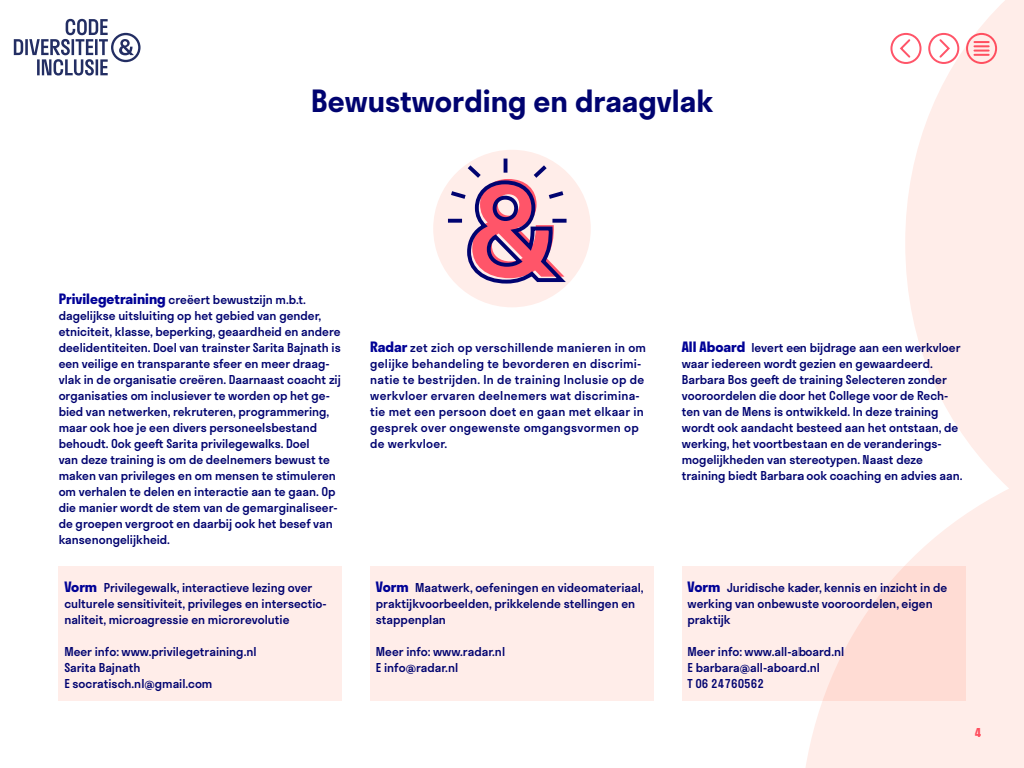
<style>
.page{position:relative;width:1024px;height:768px;background:#fff}
.page>*{position:absolute;margin:0;border:0;box-sizing:border-box;transform-origin:0 0}
.KOP_1{font:600 30px "Stratos";color:#000370}
.PLAT{font:500 12px/16px "Stratos";color:#000370}
.PLAT-2{font:500 12px/16px "Stratos";letter-spacing:.02em;color:#000370}
.t1{font:700 12px "Stratos";color:#ff5569}
.s1{font-weight:700;font-size:14px;color:#000296}
</style>
<div class="page">
<div style="left:433px;top:150px;width:158px;height:157px;background:#ffede9;border-radius:50%"></div>
<svg style="left:448px;top:161px;width:119px;height:123px"></svg>
<hr style="left:504px;top:159px;width:3px;height:14px;background:#000370">
<div style="left:59px;top:567px;width:283px;height:134px;background:#ffede9"></div>
<div style="left:370px;top:567px;width:284px;height:134px;background:#ffede9"></div>
<div style="left:682px;top:567px;width:283px;height:134px;background:#ffede9"></div>
<svg style="left:799px;top:0;width:225px;height:768px;fill:#ffede9"></svg>
<svg style="left:14px;top:19px;width:127px;height:57px"></svg>
<h2 class="KOP_1" style="left:311px;top:77px;width:404px">Bewustwording en draagvlak</h2>
<p class="PLAT" style="left:59px;top:291px;width:284px"><span class="s1">Privilegetraining</span> creëert bewustzijn m.b.t. dagelijkse uitsluiting op het gebied van gender, etniciteit, klasse, beperking, geaardheid en andere deelidentiteiten. Doel van trainster Sarita Bajnath is een veilige en transparante sfeer en meer draag&shy;vlak in de organisatie creëren. Daarnaast coacht zij organisaties om inclusiever te worden op het ge&shy;bied van netwerken, rekruteren, programmering, maar ook hoe je een divers personeelsbestand behoudt. Ook geeft Sarita privilegewalks. Doel<br>van deze training is om de deelnemers bewust te maken van privileges en om mensen te stimuleren om verhalen te delen en interactie aan te gaan. Op die manier wordt de stem van de gemarginaliseer&shy;de groepen vergroot en daarbij ook het besef van kansenongelijkheid.</p>
<p class="PLAT" style="left:64px;top:579px;width:264px"><span class="s1">Vorm</span> Privilegewalk, interactieve lezing over culturele sensitiviteit, privileges en intersectio&shy;naliteit, microagressie en microrevolutie</p>
<p class="PLAT" style="left:64px;top:643px;width:194px">Meer info: www.privilegetraining.nl<br>Sarita Bajnath</p>
<p class="PLAT" style="left:64px;top:675px;width:150px">E socratisch.nl@gmail.com</p>
<p class="PLAT-2" style="left:370px;top:339px;width:277px"><span class="s1">Radar</span> zet zich op verschillende manieren in om gelijke behandeling te bevorderen en discrimi&shy;natie te bestrijden. In de training Inclusie op de werkvloer ervaren deelnemers wat discrimina&shy;tie met een persoon doet en gaan met elkaar in gesprek over ongewenste omgangsvormen op de werkvloer.</p>
<p class="PLAT" style="left:376px;top:579px;width:269px"><span class="s1">Vorm</span> Maatwerk, oefeningen en videomateriaal, praktijkvoorbeelden, prikkelende stellingen en stappenplan</p>
<p class="PLAT" style="left:376px;top:643px;width:131px">Meer info: www.radar.nl</p>
<p class="PLAT" style="left:376px;top:659px;width:84px">E info@radar.nl</p>
<p class="PLAT" style="left:682px;top:339px;width:280px"><span class="s1">All Aboard</span> levert een bijdrage aan een werkvloer waar iedereen wordt gezien en gewaardeerd.</p>
<p class="PLAT" style="left:682px;top:371px;width:278px">Barbara Bos geeft de training Selecteren zonder vooroordelen die door het College voor de Rech&shy;ten van de Mens is ontwikkeld. In deze training wordt ook aandacht besteed aan het ontstaan, de werking, het voortbestaan en de veranderings&shy;mogelijkheden van stereotypen. Naast deze</p>
<p class="PLAT" style="left:682px;top:467px;width:282px">training biedt Barbara ook coaching en advies aan.</p>
<p class="PLAT" style="left:688px;top:579px;width:261px"><span class="s1">Vorm</span> Juridische kader, kennis en inzicht in de werking van onbewuste vooroordelen, eigen praktijk</p>
<p class="PLAT" style="left:688px;top:643px;width:158px">Meer info: www.all-aboard.nl</p>
<p class="PLAT" style="left:688px;top:659px;width:134px">E barbara@all-aboard.nl</p>
<p class="PLAT" style="left:688px;top:675px;width:78px">T 06 24760562</p>
<p class="t1" style="left:975px;top:723px;width:8px">4</p>
</div>
